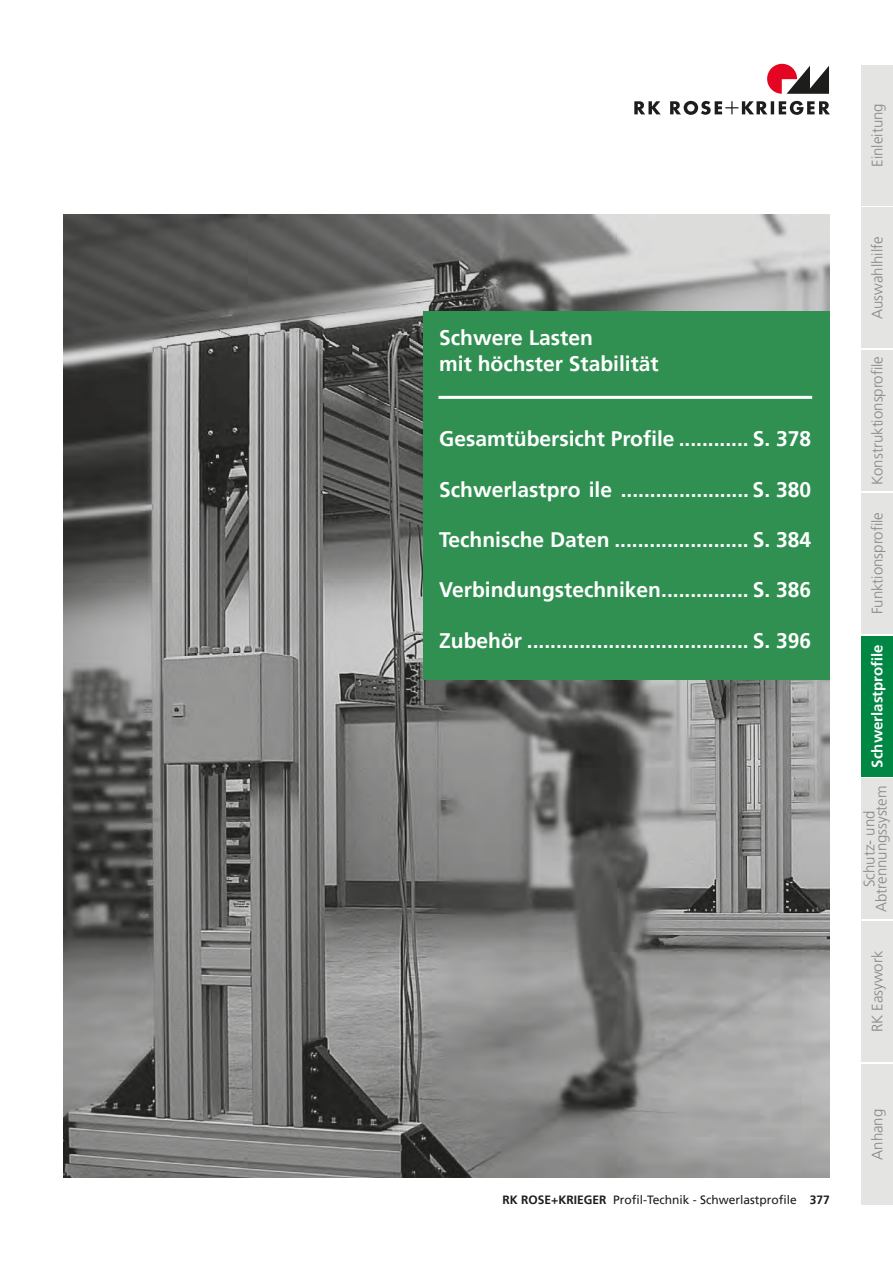
<style>
.page{position:relative;width:893px;height:1263px;background:#fff}
.page>*{position:absolute;margin:0;border:0;box-sizing:border-box;transform-origin:0 0}
.t1{font:700 21px/25.2px "Frutiger LT Pro";color:#fff}
.t2{font:300 15px/12px "Frutiger LT Pro";color:#878787}
.t3{font:12px "Frutiger LT Pro";color:#1d1d1b}
.s1{font-weight:700}
</style>
<div class="page">
<img style="left:64px;top:215px;width:765px;height:963px">
<div style="left:423px;top:311px;width:406px;height:369px;background:#309051"></div>
<hr style="left:438px;top:396px;width:374px;height:3px;background:#fff">
<svg style="left:787px;top:66px;width:42px;height:28px"></svg>
<svg style="left:767px;top:64px;width:30px;height:30px"></svg>
<svg style="left:634px;top:101px;width:196px;height:14px"></svg>
<div style="left:861px;top:493px;width:32px;height:140px;background:#e4e4e3"></div>
<div style="left:861px;top:350px;width:32px;height:141px;background:#e4e4e3"></div>
<div style="left:861px;top:65px;width:32px;height:140px;background:#e4e4e3"></div>
<div style="left:861px;top:208px;width:32px;height:140px;background:#e4e4e3"></div>
<div style="left:861px;top:1064px;width:32px;height:140px;background:#e4e4e3"></div>
<div style="left:861px;top:921px;width:32px;height:141px;background:#e4e4e3"></div>
<div style="left:861px;top:779px;width:32px;height:140px;background:#e4e4e3"></div>
<div style="left:861px;top:636px;width:32px;height:140px;background:#008744"></div>
<p class="t1" style="left:439px;top:325px;width:221px">Schwere Lasten<br>mit höchster Stabilität</p>
<p class="t1" style="left:439px;top:426px;width:373px">Gesamtübersicht Profile ............ S. 378</p>
<p class="t1" style="left:439px;top:477px;width:373px">Schwerlastpro ile ...................... S. 380</p>
<p class="t1" style="left:439px;top:527px;width:373px">Technische Daten ....................... S. 384</p>
<p class="t1" style="left:439px;top:577px;width:373px">Verbindungstechniken............... S. 386</p>
<p class="t1" style="left:439px;top:628px;width:373px">Zubehör ...................................... S. 396</p>
<p class="t3" style="left:503px;top:1193px;width:329px"><span class="s1">RK ROSE+KRIEGER</span> Profil-Technik - Schwerlastprofile <span class="s1">377</span></p>
<p class="t2" style="left:871px;top:167px;width:65px;rotate:-90deg">Einleitung</p>
<p class="t2" style="left:871px;top:319px;width:84px;rotate:-90deg">Auswahlhilfe</p>
<p class="t2" style="left:871px;top:485px;width:130px;rotate:-90deg">Konstruktionsprofile</p>
<p class="t2" style="left:871px;top:614px;width:104px;rotate:-90deg">Funktionsprofile</p>
<p class="t2" style="left:863px;top:912px;width:269px;text-indent:25px;rotate:-90deg">Schutz- und<br>Abtrennungssystem <sup>Schwerlastprofile</sup></p>
<p class="t2" style="left:871px;top:1032px;width:83px;rotate:-90deg">RK Easywork</p>
<p class="t2" style="left:871px;top:1160px;width:52px;rotate:-90deg">Anhang</p>
</div>
